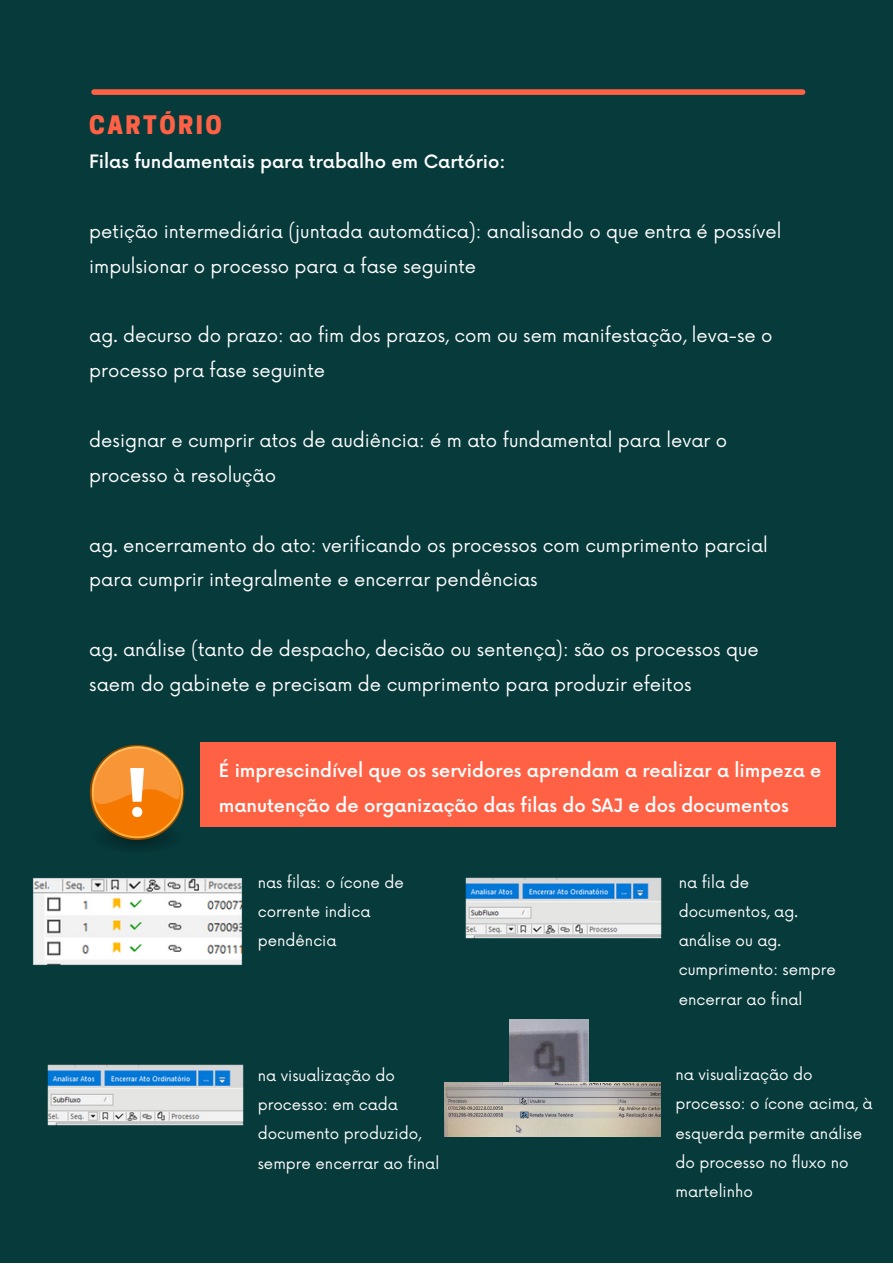
<style>
.page{position:relative;width:893px;height:1264px;background:#fff}
.page>*{position:absolute;margin:0;border:0;box-sizing:border-box;transform-origin:0 0}
.t1{font:800 24px "Cooper Hewitt";letter-spacing:.1em;color:#ff6145}
.t2{font:18px/34.8px "Now";color:#fff}
.t3{font:500 18px/34.8px "Now";color:#fff}
.t4{font:15px/29.2px "Now";color:#fff}
</style>
<div class="page">
<div style="left:0;top:0;width:892px;height:1262px;background:#073a3b"></div>
<div style="left:94px;top:89px;width:708px;height:6px;background:#ff6145"></div>
<div style="left:200px;top:742px;width:635px;height:85px;background:#ff6145"></div>
<svg style="left:89px;top:744px;width:96px;height:103px"></svg>
<img style="left:509px;top:1019px;width:79px;height:63px">
<img style="left:445px;top:1082px;width:215px;height:54px">
<img style="left:32px;top:877px;width:210px;height:88px">
<img style="left:465px;top:877px;width:196px;height:61px">
<img style="left:47px;top:1064px;width:196px;height:61px">
<h1 class="t1" style="left:89px;top:116px;width:134px">CARTÓRIO</h1>
<p class="t3" style="left:89px;top:145px;width:418px">Filas fundamentais para trabalho em Cartório:</p>
<p class="t2" style="left:89px;top:215px;width:693px">petição intermediária (juntada automática): analisando o que entra é possível impulsionar o processo para a fase seguinte</p>
<p class="t2" style="left:89px;top:319px;width:684px">ag. decurso do prazo: ao fim dos prazos, com ou sem manifestação, leva-se o processo pra fase seguinte</p>
<p class="t2" style="left:89px;top:424px;width:639px">designar e cumprir atos de audiência: é m ato fundamental para levar o processo à resolução</p>
<p class="t2" style="left:89px;top:528px;width:680px">ag. encerramento do ato: verificando os processos com cumprimento parcial para cumprir integralmente e encerrar pendências</p>
<p class="t2" style="left:89px;top:633px;width:671px">ag. análise (tanto de despacho, decisão ou sentença): são os processos que saem do gabinete e precisam de cumprimento para produzir efeitos</p>
<p class="t3" style="left:219px;top:754px;width:604px">É imprescindível que os servidores aprendam a realizar a limpeza e manutenção de organização das filas do SAJ e dos documentos</p>
<p class="t4" style="left:258px;top:868px;width:148px">nas filas: o ícone de corrente indica pendência</p>
<p class="t4" style="left:258px;top:1061px;width:183px">na visualização do processo: em cada documento produzido, sempre encerrar ao final</p>
<p class="t4" style="left:678px;top:868px;width:158px">na fila de documentos, ag. análise ou ag. cumprimento: sempre encerrar ao final</p>
<p class="t4" style="left:675px;top:1060px;width:198px">na visualização do processo: o ícone acima, à esquerda permite análise do processo no fluxo no martelinho</p>
</div>
